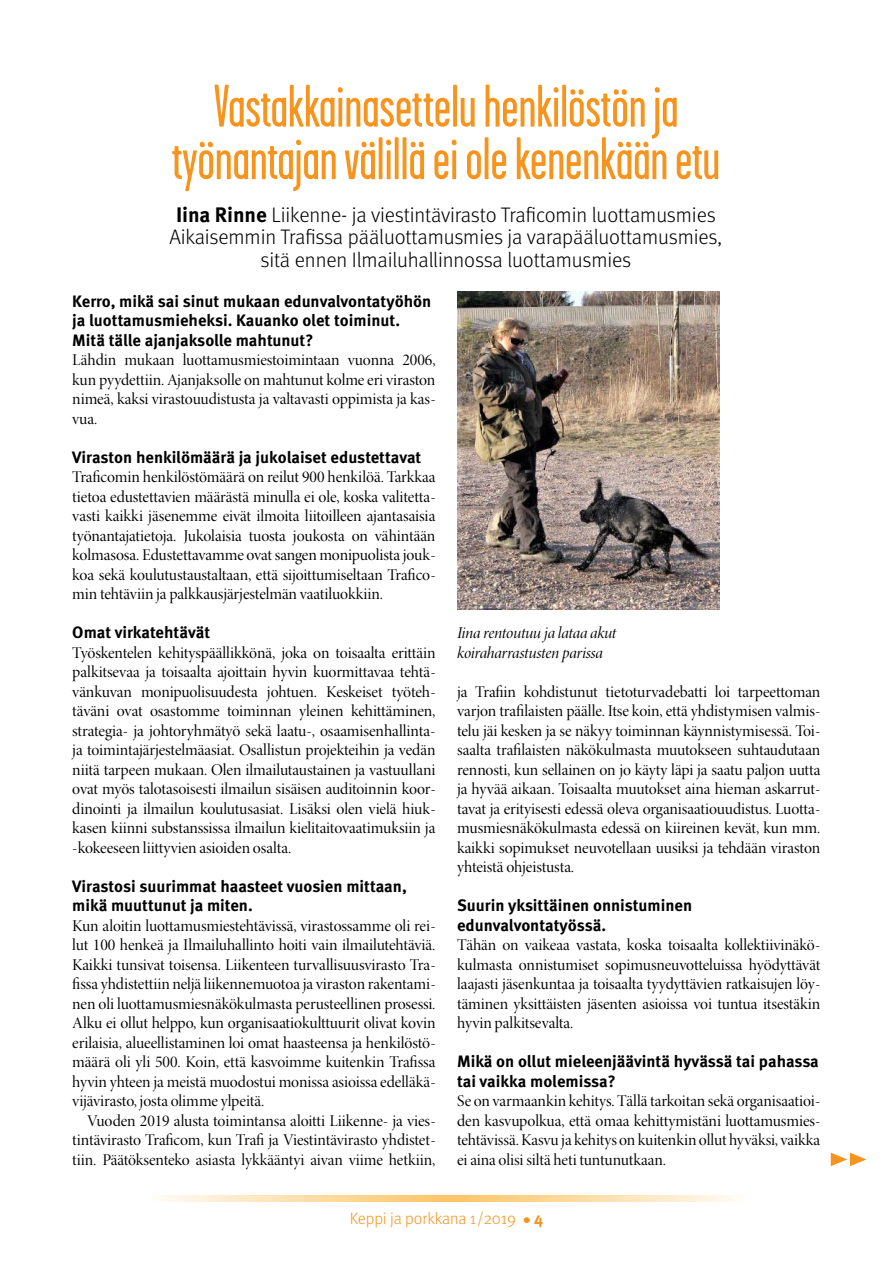
<style>
.page{position:relative;width:893px;height:1263px;background:#fff}
.page>*{position:absolute;margin:0;border:0;box-sizing:border-box;transform-origin:0 0}
.ots_1{font:60px/52.5px "Garage Gothic";letter-spacing:-.005em;color:#f7941e;text-align:center}
.ingr_14_15{font:300 21px/22.5px "Meta OT";letter-spacing:-.005em;color:#000;text-align:center}
.leipis_10_12_EI_SIS{font:16.5px/19.5px "Minion Pro Disp";letter-spacing:-.005em;color:#000;text-align:justify}
.leipis_11_13{font:16.5px/19.5px "Minion Pro Disp";letter-spacing:-.005em;color:#000;text-align:justify}
.leipis_met_11_13_EI{font:700 16.5px/19.5px "Meta OT";color:#000}
.leipis_10_12_EI_SIS-2{font:16.5px/19.5px "Minion Pro It Disp";letter-spacing:-.02em;color:#000}
.t1{font:300 16.5px "Meta OT";letter-spacing:-.01em;color:#f7941e}
.s1{font-weight:700}
</style>
<div class="page">
<svg style="left:161px;top:1196px;width:576px;height:5px;background:#fedeab"></svg>
<img style="left:457px;top:291px;width:263px;height:318px">
<svg style="left:831px;top:1153px;width:35px;height:13px"></svg>
<p class="ots_1" style="left:172px;top:81px;width:550px">Vastakkainasettelu henkilöstön ja työnantajan välillä ei ole kenenkään etu</p>
<p class="ingr_14_15" style="left:176px;top:204px;width:541px"><span class="s1">Iina Rinne</span> Liikenne- ja viestintävirasto Traficomin luottamusmies</p>
<p class="ingr_14_15" style="left:169px;top:226px;width:554px">Aikaisemmin Trafissa pääluottamusmies ja varapääluottamusmies, sitä ennen Ilmailuhallinnossa luottamusmies</p>
<p class="leipis_met_11_13_EI" style="left:72px;top:291px;width:360px">Kerro, mikä sai sinut mukaan edunvalvontatyöhön ja luottamusmieheksi. Kauanko olet toiminut.<br>Mitä tälle ajanjaksolle mahtunut?</p>
<p class="leipis_10_12_EI_SIS" style="left:72px;top:351px;width:365px">Lähdin mukaan luottamusmiestoimintaan vuonna 2006, kun pyydettiin. Ajanjaksolle on mahtunut kolme eri viraston nimeä, kaksi virastouudistusta ja valtavasti oppimista ja kas&shy;vua.</p>
<p class="leipis_met_11_13_EI" style="left:72px;top:447px;width:351px">Viraston henkilömäärä ja jukolaiset edustettavat</p>
<p class="leipis_10_12_EI_SIS" style="left:72px;top:468px;width:365px">Traficomin henkilöstömäärä on reilut 900 henkilöä. Tarkkaa tietoa edustettavien määrästä minulla ei ole, koska valitetta&shy;vasti kaikki jäsenemme eivät ilmoita liitoilleen ajantasaisia työnantajatietoja. Jukolaisia tuosta joukosta on vähintään kolmasosa. Edustettavamme ovat sangen monipuolista jouk&shy;koa sekä koulutustaustaltaan, että sijoittumiseltaan Trafico&shy;min tehtäviin ja palkkausjärjestelmän vaatiluokkiin.</p>
<p class="leipis_met_11_13_EI" style="left:72px;top:623px;width:139px">Omat virkatehtävät</p>
<p class="leipis_10_12_EI_SIS" style="left:72px;top:643px;width:365px">Työskentelen kehityspäällikkönä, joka on toisaalta erittäin palkitsevaa ja toisaalta ajoittain hyvin kuormittavaa tehtä&shy;vänkuvan monipuolisuudesta johtuen. Keskeiset työteh&shy;täväni ovat osastomme toiminnan yleinen kehittäminen, strategia- ja johtoryhmätyö sekä laatu-, osaamisenhallinta&shy;ja toimintajärjestelmäasiat. Osallistun projekteihin ja vedän niitä tarpeen mukaan. Olen ilmailutaustainen ja vastuullani ovat myös talotasoisesti ilmailun sisäisen auditoinnin koor&shy;dinointi ja ilmailun koulutusasiat. Lisäksi olen vielä hiuk&shy;kasen kiinni substanssissa ilmailun kielitaitovaatimuksiin ja -kokeeseen liittyvien asioiden osalta.</p>
<p class="leipis_met_11_13_EI" style="left:72px;top:876px;width:336px">Virastosi suurimmat haasteet vuosien mittaan, mikä muuttunut ja miten.</p>
<p class="leipis_10_12_EI_SIS" style="left:72px;top:916px;width:365px">Kun aloitin luottamusmiestehtävissä, virastossamme oli rei&shy;lut 100 henkeä ja Ilmailuhallinto hoiti vain ilmailutehtäviä.<br>Kaikki tunsivat toisensa. Liikenteen turvallisuusvirasto Tra&shy;fissa yhdistettiin neljä liikennemuotoa ja viraston rakentami&shy;nen oli luottamusmiesnäkökulmasta perusteellinen prosessi.<br>Alku ei ollut helppo, kun organisaatiokulttuurit olivat kovin erilaisia, alueellistaminen loi omat haasteensa ja henkilöstö&shy;määrä oli yli 500. Koin, että kasvoimme kuitenkin Trafissa hyvin yhteen ja meistä muodostui monissa asioissa edelläkä&shy;vijävirasto, josta olimme ylpeitä.</p>
<p class="leipis_11_13" style="left:72px;top:1111px;width:365px;text-indent:15px">Vuoden 2019 alusta toimintansa aloitti Liikenne- ja vies&shy;tintävirasto Traficom, kun Trafi ja Viestintävirasto yhdistet&shy;tiin. Päätöksenteko asiasta lykkääntyi aivan viime hetkiin,</p>
<p class="leipis_10_12_EI_SIS-2" style="left:457px;top:624px;width:161px">Iina rentoutuu ja lataa akut koiraharrastusten parissa</p>
<p class="leipis_11_13" style="left:457px;top:682px;width:365px">ja Trafiin kohdistunut tietoturvadebatti loi tarpeettoman varjon trafilaisten päälle. Itse koin, että yhdistymisen valmis&shy;telu jäi kesken ja se näkyy toiminnan käynnistymisessä. Toi&shy;saalta trafilaisten näkökulmasta muutokseen suhtaudutaan rennosti, kun sellainen on jo käyty läpi ja saatu paljon uutta ja hyvää aikaan. Toisaalta muutokset aina hieman askarrut&shy;tavat ja erityisesti edessä oleva organisaatiouudistus. Luotta&shy;musmiesnäkökulmasta edessä on kiireinen kevät, kun mm. kaikki sopimukset neuvotellaan uusiksi ja tehdään viraston yhteistä ohjeistusta.</p>
<p class="leipis_met_11_13_EI" style="left:457px;top:896px;width:237px">Suurin yksittäinen onnistuminen edunvalvontatyössä.</p>
<p class="leipis_10_12_EI_SIS" style="left:457px;top:936px;width:365px">Tähän on vaikeaa vastata, koska toisaalta kollektiivinäkö&shy;kulmasta onnistumiset sopimusneuvotteluissa hyödyttävät laajasti jäsenkuntaa ja toisaalta tyydyttävien ratkaisujen löy&shy;täminen yksittäisten jäsenten asioissa voi tuntua itsestäkin hyvin palkitsevalta.</p>
<p class="leipis_met_11_13_EI" style="left:457px;top:1052px;width:363px">Mikä on ollut mieleenjäävintä hyvässä tai pahassa tai vaikka molemissa?</p>
<p class="leipis_10_12_EI_SIS" style="left:457px;top:1092px;width:365px">Se on varmaankin kehitys. Tällä tarkoitan sekä organisaatioi&shy;den kasvupolkua, että omaa kehittymistäni luottamusmies&shy;tehtävissä. Kasvu ja kehitys on kuitenkin ollut hyväksi, vaikka ei aina olisi siltä heti tuntunutkaan.</p>
<p class="t1" style="left:350px;top:1209px;width:195px">Keppi ja porkkana 1/2019 <span class="s1">• 4</span></p>
</div>
